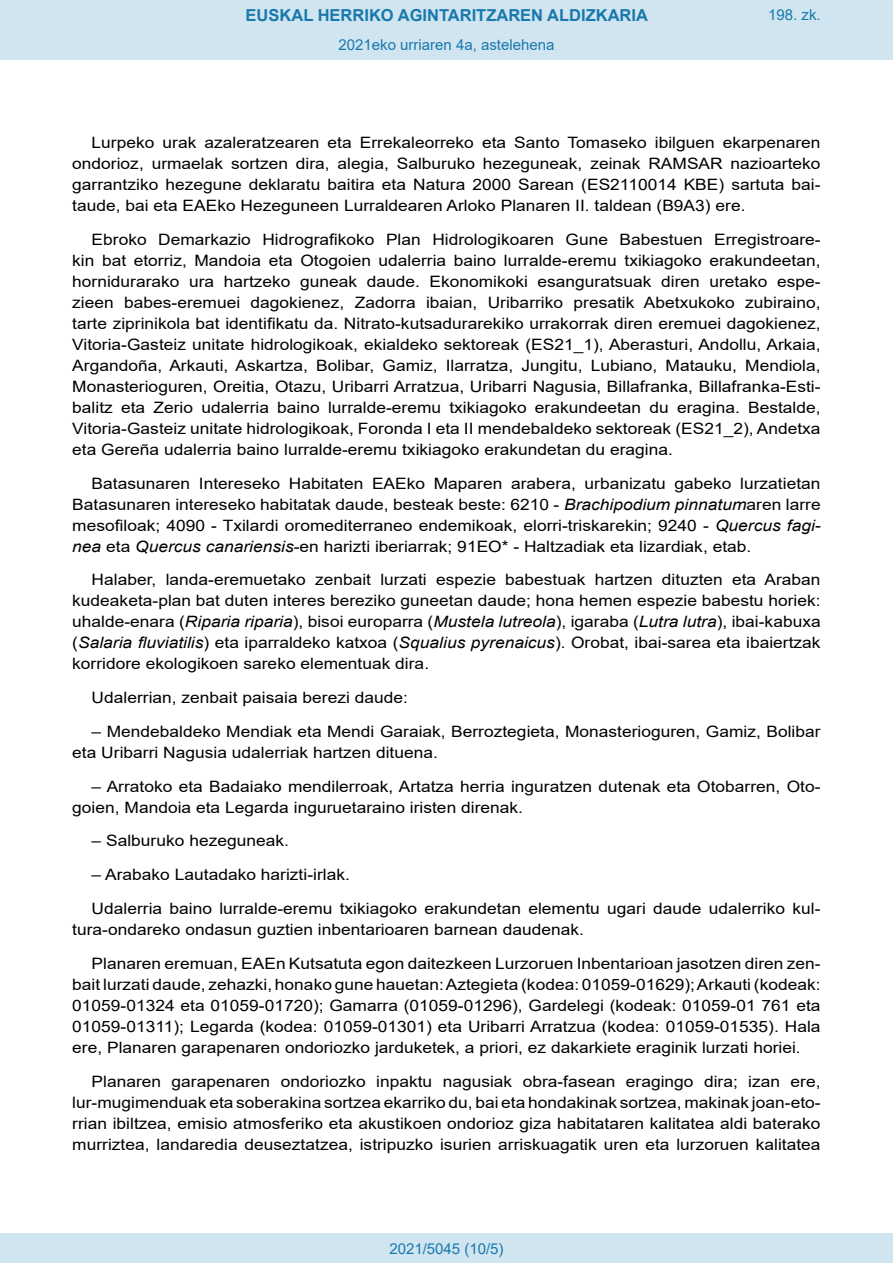
<style>
.page{position:relative;width:893px;height:1263px;background:#fff}
.page>*{position:absolute;margin:0;border:0;box-sizing:border-box;transform-origin:0 0}
.t1{font:700 16.5px "Arial";color:#1879ad}
.BOPVDetalle{font:15.6px/21px "Arial";color:#000;text-align:justify;scale:1.11 1}
.Paginacion_Centro{font:15px "Arial";color:#1879ad}
.s1{font-style:italic}
</style>
<div class="page">
<div style="left:0;top:0;width:893px;height:60px;background:#d0e5f0"></div>
<div style="left:0;top:1233px;width:893px;height:30px;background:#d0e5f0"></div>
<p class="t1" style="left:246px;top:3px;width:404px">EUSKAL HERRIKO AGINTARITZAREN ALDIZKARIA</p>
<p class="Paginacion_Centro" style="left:338px;top:35px;width:217px">2021eko urriaren 4a, astelehena</p>
<p class="Paginacion_Centro" style="left:768px;top:5px;width:54px">198. zk.</p>
<p class="BOPVDetalle" style="left:72px;top:132px;width:676px;text-indent:19px">Lurpeko urak azaleratzearen eta Errekaleorreko eta Santo Tomaseko ibilguen ekarpenaren ondorioz, urmaelak sortzen dira, alegia, Salburuko hezeguneak, zeinak RAMSAR nazioarteko garrantziko hezegune deklaratu baitira eta Natura 2000 Sarean (ES2110014 KBE) sartuta bai&shy;taude, bai eta EAEko Hezeguneen Lurraldearen Arloko Planaren II. taldean (B9A3) ere.</p>
<p class="BOPVDetalle" style="left:72px;top:229px;width:676px;text-indent:19px">Ebroko Demarkazio Hidrografikoko Plan Hidrologikoaren Gune Babestuen Erregistroare&shy;kin bat etorriz, Mandoia eta Otogoien udalerria baino lurralde-eremu txikiagoko erakundeetan, hornidurarako ura hartzeko guneak daude. Ekonomikoki esanguratsuak diren uretako espe&shy;zieen babes-eremuei dagokienez, Zadorra ibaian, Uribarriko presatik Abetxukoko zubiraino, tarte ziprinikola bat identifikatu da. Nitrato-kutsadurarekiko urrakorrak diren eremuei dagokienez, Vitoria-Gasteiz unitate hidrologikoak, ekialdeko sektoreak (ES21_1), Aberasturi, Andollu, Arkaia, Argandoña, Arkauti, Askartza, Bolibar, Gamiz, Ilarratza, Jungitu, Lubiano, Matauku, Mendiola, Monasterioguren, Oreitia, Otazu, Uribarri Arratzua, Uribarri Nagusia, Billafranka, Billafranka-Esti&shy;balitz eta Zerio udalerria baino lurralde-eremu txikiagoko erakundeetan du eragina. Bestalde, Vitoria-Gasteiz unitate hidrologikoak, Foronda I eta II mendebaldeko sektoreak (ES21_2), Andetxa eta Gereña udalerria baino lurralde-eremu txikiagoko erakundetan du eragina.</p>
<p class="BOPVDetalle" style="left:72px;top:473px;width:676px;text-indent:19px">Batasunaren Intereseko Habitaten EAEko Maparen arabera, urbanizatu gabeko lurzatietan Batasunaren intereseko habitatak daude, besteak beste: 6210 - <span class="s1">Brachipodium pinnatum</span>aren larre mesofiloak; 4090 - Txilardi oromediterraneo endemikoak, elorri-triskarekin; 9240 - <span class="s1">Quercus fagi&shy;nea</span> eta <span class="s1">Quercus canariensis</span>-en harizti iberiarrak; 91EO* - Haltzadiak eta lizardiak, etab.</p>
<p class="BOPVDetalle" style="left:72px;top:569px;width:676px;text-indent:19px">Halaber, landa-eremuetako zenbait lurzati espezie babestuak hartzen dituzten eta Araban kudeaketa-plan bat duten interes bereziko guneetan daude; hona hemen espezie babestu horiek: uhalde-enara (<span class="s1">Riparia riparia</span>), bisoi europarra (<span class="s1">Mustela lutreola</span>), igaraba (<span class="s1">Lutra lutra</span>), ibai-kabuxa (<span class="s1">Salaria fluviatilis</span>) eta iparraldeko katxoa (<span class="s1">Squalius pyrenaicus</span>). Orobat, ibai-sarea eta ibaiertzak korridore ekologikoen sareko elementuak dira.</p>
<p class="BOPVDetalle" style="left:92px;top:687px;width:286px">Udalerrian, zenbait paisaia berezi daude:</p>
<p class="BOPVDetalle" style="left:72px;top:721px;width:676px;text-indent:19px">– Mendebaldeko Mendiak eta Mendi Garaiak, Berroztegieta, Monasterioguren, Gamiz, Bolibar eta Uribarri Nagusia udalerriak hartzen dituena.</p>
<p class="BOPVDetalle" style="left:72px;top:776px;width:676px;text-indent:19px">– Arratoko eta Badaiako mendilerroak, Artatza herria inguratzen dutenak eta Otobarren, Oto&shy;goien, Mandoia eta Legarda inguruetaraino iristen direnak.</p>
<p class="BOPVDetalle" style="left:92px;top:830px;width:179px">– Salburuko hezeguneak.</p>
<p class="BOPVDetalle" style="left:92px;top:864px;width:234px">– Arabako Lautadako harizti-irlak.</p>
<p class="BOPVDetalle" style="left:72px;top:898px;width:676px;text-indent:19px">Udalerria baino lurralde-eremu txikiagoko erakundetan elementu ugari daude udalerriko kul&shy;tura-ondareko ondasun guztien inbentarioaren barnean daudenak.</p>
<p class="BOPVDetalle" style="left:72px;top:953px;width:676px;text-indent:19px">Planaren eremuan, EAEn Kutsatuta egon daitezkeen Lurzoruen Inbentarioan jasotzen diren zen&shy;bait lurzati daude, zehazki, honako gune hauetan: Aztegieta (kodea: 01059-01629); Arkauti (kodeak:<br>01059-01324 eta 01059-01720); Gamarra (01059-01296), Gardelegi (kodeak: 01059-01 761 eta 01059-01311); Legarda (kodea: 01059-01301) eta Uribarri Arratzua (kodea: 01059-01535). Hala ere, Planaren garapenaren ondoriozko jarduketek, a priori, ez dakarkiete eraginik lurzati horiei.</p>
<p class="BOPVDetalle" style="left:72px;top:1070px;width:676px;text-indent:19px">Planaren garapenaren ondoriozko inpaktu nagusiak obra-fasean eragingo dira; izan ere, lur-mugimenduak eta soberakina sortzea ekarriko du, bai eta hondakinak sortzea, makinak joan-eto&shy;rrian ibiltzea, emisio atmosferiko eta akustikoen ondorioz giza habitataren kalitatea aldi baterako murriztea, landaredia deuseztatzea, istripuzko isurien arriskuagatik uren eta lurzoruen kalitatea</p>
<p class="Paginacion_Centro" style="left:389px;top:1238px;width:116px">2021/5045 (10/5)</p>
</div>
